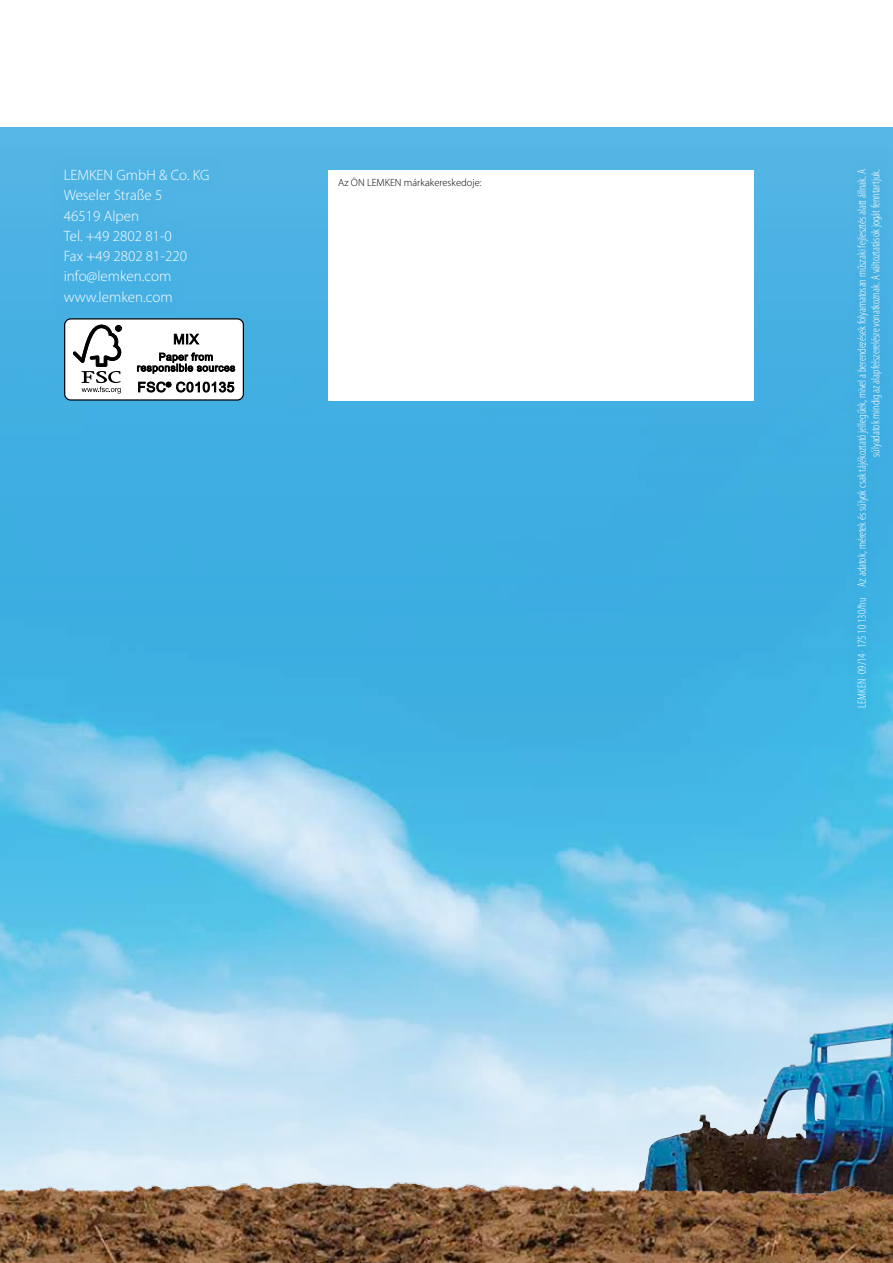
<style>
.page{position:relative;width:893px;height:1263px;background:#fff}
.page>*{position:absolute;margin:0;border:0;box-sizing:border-box;transform-origin:0 0}
.t1{font:300 15px/20.2px "Myriad Pro";color:#fff}
.t2{font:300 condensed 12px/13.5px "Myriad Pro";color:#fff;text-align:right}
.t3{font:300 10.5px "Myriad Pro";color:#000}
</style>
<div class="page">
<img style="left:0;top:128px;width:893px;height:1048px">
<div style="left:50px;top:155px;width:174px;height:162px;background:#4ab1e3"></div>
<div style="left:329px;top:170px;width:425px;height:231px;background:#fff"></div>
<div style="left:65px;top:319px;width:178px;height:81px;background:#fff;border-radius:6px"></div>
<div style="left:64px;top:318px;width:180px;height:83px;border:1px solid #000;border-radius:6px"></div>
<svg style="left:73px;top:325px;width:49px;height:69px"></svg>
<svg style="left:174px;top:333px;width:25px;height:12px"></svg>
<svg style="left:137px;top:352px;width:98px;height:22px"></svg>
<svg style="left:138px;top:381px;width:96px;height:12px"></svg>
<div style="left:847px;top:159px;width:45px;height:559px;background:#009fe3;opacity:.5"></div>
<img style="left:368px;top:1022px;width:524px;height:154px">
<img style="left:0;top:1176px;width:893px;height:87px">
<p class="t1" style="left:64px;top:165px;width:147px">LEMKEN GmbH &amp; Co. KG<br>Weseler Straße 5<br>46519 Alpen<br>Tel. +49 2802 81-0<br>Fax +49 2802 81-220 info@lemken.com www.lemken.com</p>
<p class="t2" style="left:855px;top:707px;width:540px;rotate:-90deg">LEMKEN . 09/14 . 175 10 130/hu Az adatok, méretek és súlyok csak tájékoztató jellegűek, mivel a berendezések folyamatosan műszaki fejlesztés alatt állnak. A súlyadatok mindig az alapfelszerelésre vonatkoznak. A változtatások jogát fenntartjuk.</p>
<p class="t3" style="left:338px;top:177px;width:145px">Az ÖN LEMKEN márkakereskedoje:</p>
</div>
